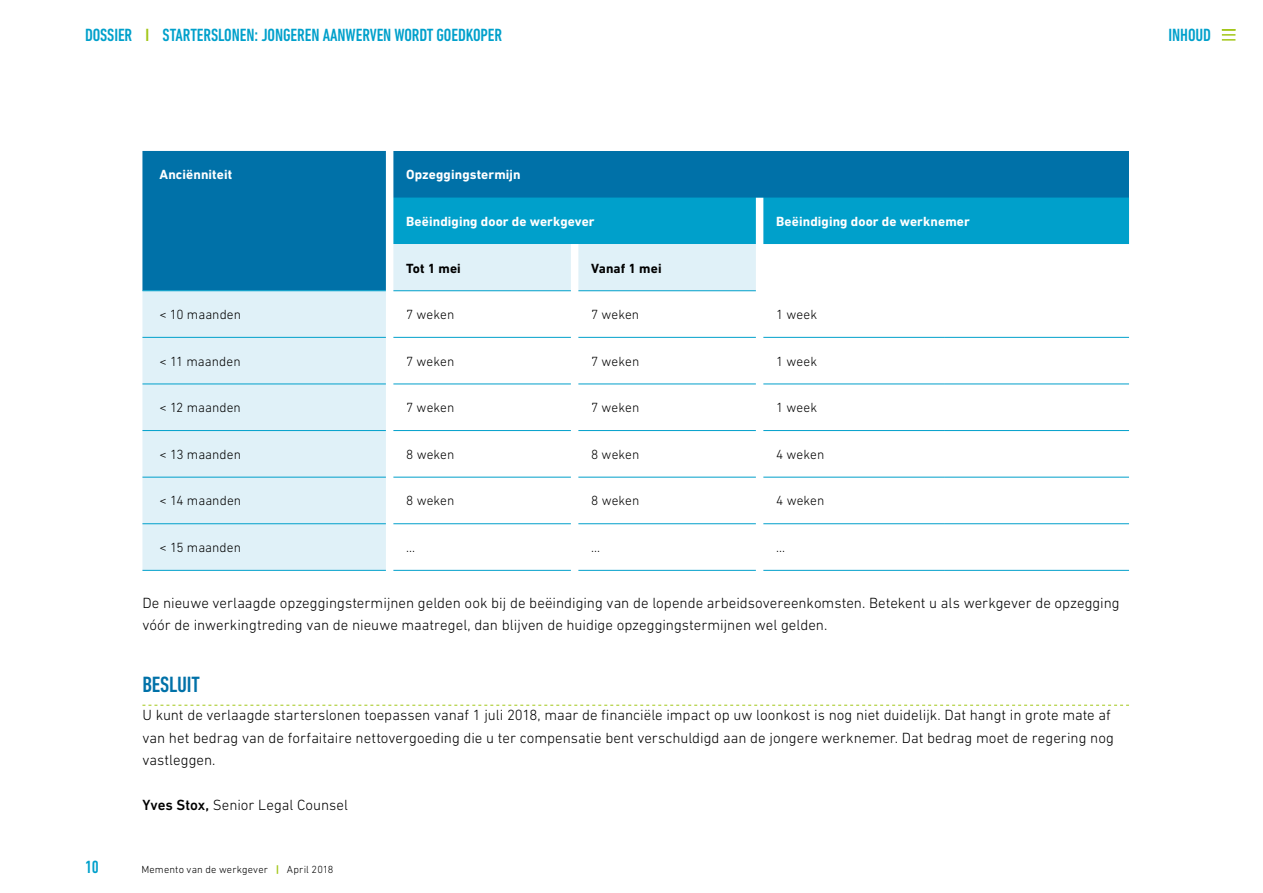
<style>
.page{position:relative;width:1263px;height:893px;background:#fff}
.page>*{position:absolute;margin:0;border:0;box-sizing:border-box;transform-origin:0 0}
.t1{font:500 condensed 22.5px "DIN Next LT Pro";letter-spacing:-.01em;color:#0071a8}
.t2{font:500 condensed 18px "DIN Next LT Pro";letter-spacing:-.005em;color:#00a0cb}
.t3{font:300 15px/22.5px "DIN Next LT Pro";color:#000}
.t4{font:300 13.5px "DIN Next LT Pro";letter-spacing:.005em;color:#000}
.t5{font:700 13.5px "DIN Next LT Pro";letter-spacing:.01em;color:#fff}
.t6{font:700 13.5px "DIN Next LT Pro";letter-spacing:.01em;color:#000}
.t7{font:300 10.5px "DIN Next LT Pro";letter-spacing:.015em;color:#000}
.s1{color:#a2c617}
.s2{font-weight:500}
.s3{font-weight:700;color:#a2c617}
</style>
<div class="page">
<svg style="left:1222px;top:29px;width:13px;height:12px"></svg>
<svg style="left:142px;top:705px;width:987px;height:1px"></svg>
<svg style="left:142px;top:151px;width:987px;height:139px;background:#3b9ec5"></svg>
<div style="left:142px;top:291px;width:244px;height:279px;background:#e0f1f8"></div>
<hr style="left:142px;top:290px;width:247px;height:1px;background:#00a0cb">
<hr style="left:389px;top:290px;width:185px;height:1px;background:#00a0cb">
<hr style="left:574px;top:290px;width:185px;height:1px;background:#00a0cb">
<hr style="left:142px;top:337px;width:247px;height:1px;background:#00a0cb">
<hr style="left:389px;top:337px;width:185px;height:1px;background:#00a0cb">
<hr style="left:574px;top:337px;width:185px;height:1px;background:#00a0cb">
<hr style="left:759px;top:337px;width:185px;height:1px;background:#00a0cb">
<hr style="left:142px;top:384px;width:247px;height:1px;background:#00a0cb">
<hr style="left:389px;top:384px;width:185px;height:1px;background:#00a0cb">
<hr style="left:574px;top:384px;width:185px;height:1px;background:#00a0cb">
<hr style="left:759px;top:384px;width:185px;height:1px;background:#00a0cb">
<hr style="left:142px;top:430px;width:247px;height:1px;background:#00a0cb">
<hr style="left:389px;top:430px;width:185px;height:1px;background:#00a0cb">
<hr style="left:574px;top:430px;width:185px;height:1px;background:#00a0cb">
<hr style="left:759px;top:430px;width:185px;height:1px;background:#00a0cb">
<hr style="left:142px;top:477px;width:247px;height:1px;background:#00a0cb">
<hr style="left:389px;top:477px;width:185px;height:1px;background:#00a0cb">
<hr style="left:574px;top:477px;width:185px;height:1px;background:#00a0cb">
<hr style="left:759px;top:477px;width:185px;height:1px;background:#00a0cb">
<hr style="left:142px;top:523px;width:247px;height:1px;background:#00a0cb">
<hr style="left:389px;top:523px;width:185px;height:1px;background:#00a0cb">
<hr style="left:574px;top:523px;width:185px;height:1px;background:#00a0cb">
<hr style="left:759px;top:523px;width:185px;height:1px;background:#00a0cb">
<hr style="left:142px;top:570px;width:247px;height:1px;background:#00a0cb">
<hr style="left:389px;top:570px;width:185px;height:1px;background:#00a0cb">
<hr style="left:574px;top:570px;width:185px;height:1px;background:#00a0cb">
<hr style="left:759px;top:570px;width:185px;height:1px;background:#00a0cb">
<hr style="left:944px;top:570px;width:185px;height:1px;background:#00a0cb">
<hr style="left:944px;top:337px;width:185px;height:1px;background:#00a0cb">
<hr style="left:944px;top:384px;width:185px;height:1px;background:#00a0cb">
<hr style="left:944px;top:430px;width:185px;height:1px;background:#00a0cb">
<hr style="left:944px;top:477px;width:185px;height:1px;background:#00a0cb">
<hr style="left:944px;top:523px;width:185px;height:1px;background:#00a0cb">
<div style="left:386px;top:138px;width:7px;height:449px;background:#fff"></div>
<div style="left:571px;top:244px;width:7px;height:343px;background:#fff"></div>
<div style="left:756px;top:198px;width:7px;height:389px;background:#fff"></div>
<p class="t2" style="left:85px;top:25px;width:419px">DOSSIER <span class="s1">I</span> STARTERSLONEN: JONGEREN AANWERVEN WORDT GOEDKOPER</p>
<p class="t2" style="left:1168px;top:25px;width:44px">INHOUD</p>
<p class="t2" style="left:85px;top:857px;width:15px">10</p>
<p class="t5" style="left:159px;top:167px;width:74px">Anciënniteit</p>
<p class="t5" style="left:406px;top:167px;width:116px">Opzeggingstermijn</p>
<p class="t5" style="left:406px;top:213px;width:190px">Beëindiging door de werkgever</p>
<p class="t5" style="left:776px;top:213px;width:195px">Beëindiging door de werknemer</p>
<p class="t6" style="left:406px;top:260px;width:56px">Tot 1 mei</p>
<p class="t6" style="left:591px;top:260px;width:72px">Vanaf 1 mei</p>
<p class="t4" style="left:159px;top:307px;width:83px">&lt; 10 maanden</p>
<p class="t4" style="left:406px;top:307px;width:50px">7 weken</p>
<p class="t4" style="left:591px;top:307px;width:50px">7 weken</p>
<p class="t4" style="left:776px;top:307px;width:43px">1 week</p>
<p class="t4" style="left:159px;top:353px;width:83px">&lt; 11 maanden</p>
<p class="t4" style="left:406px;top:353px;width:50px">7 weken</p>
<p class="t4" style="left:591px;top:353px;width:50px">7 weken</p>
<p class="t4" style="left:776px;top:353px;width:43px">1 week</p>
<p class="t4" style="left:159px;top:400px;width:83px">&lt; 12 maanden</p>
<p class="t4" style="left:406px;top:400px;width:50px">7 weken</p>
<p class="t4" style="left:591px;top:400px;width:50px">7 weken</p>
<p class="t4" style="left:776px;top:400px;width:43px">1 week</p>
<p class="t4" style="left:160px;top:446px;width:83px">&lt; 13 maanden</p>
<p class="t4" style="left:406px;top:446px;width:50px">8 weken</p>
<p class="t4" style="left:591px;top:446px;width:50px">8 weken</p>
<p class="t4" style="left:776px;top:446px;width:50px">4 weken</p>
<p class="t4" style="left:160px;top:493px;width:83px">&lt; 14 maanden</p>
<p class="t4" style="left:406px;top:493px;width:50px">8 weken</p>
<p class="t4" style="left:591px;top:493px;width:50px">8 weken</p>
<p class="t4" style="left:776px;top:493px;width:50px">4 weken</p>
<p class="t4" style="left:160px;top:540px;width:83px">&lt; 15 maanden</p>
<p class="t4" style="left:406px;top:540px;width:11px">...</p>
<p class="t4" style="left:591px;top:540px;width:11px">...</p>
<p class="t4" style="left:776px;top:540px;width:11px">...</p>
<p class="t3" style="left:142px;top:591px;width:979px">De nieuwe verlaagde opzeggingstermijnen gelden ook bij de beëindiging van de lopende arbeidsovereenkomsten. Betekent u als werkgever de opzegging vóór de inwerkingtreding van de nieuwe maatregel, dan blijven de huidige opzeggingstermijnen wel gelden.</p>
<h1 class="t1" style="left:142px;top:672px;width:59px">BESLUIT</h1>
<p class="t3" style="left:142px;top:703px;width:973px">U kunt de verlaagde starterslonen toepassen vanaf 1 juli 2018, maar de financiële impact op uw loonkost is nog niet duidelijk. Dat hangt in grote mate af van het bedrag van de forfaitaire nettovergoeding die u ter compensatie bent verschuldigd aan de jongere werknemer. Dat bedrag moet de regering nog vastleggen.</p>
<p class="t3" style="left:142px;top:793px;width:207px"><span class="s2">Yves Stox,</span> Senior Legal Counsel</p>
<p class="t7" style="left:141px;top:863px;width:194px">Memento van de werkgever <span class="s3">|</span> April 2018</p>
</div>
